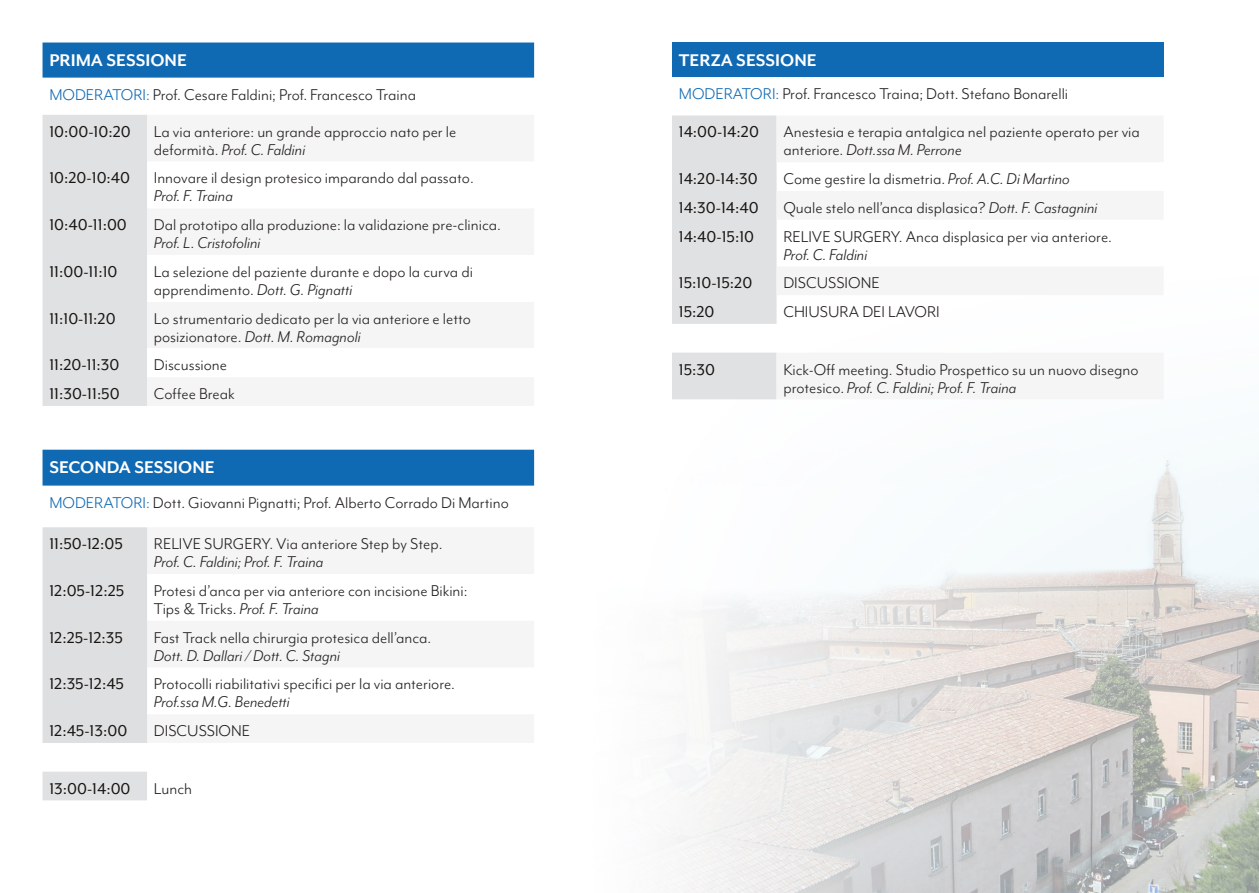
<style>
.page{position:relative;width:1259px;height:893px;background:#fff}
.page>*{position:absolute;margin:0;border:0;box-sizing:border-box;transform-origin:0 0}
.t1{font:700 19.5px "Mr Eaves Mod OT";color:#fff}
.t2{font:18px/18px "Mr Eaves Mod OT";color:#231f20}
.t3{font:italic 18px "Mr Eaves Mod OT";color:#231f20}
.t4{font:18px "Mr Eaves Mod OT";color:#171411}
.s1{color:#1069b3}
.s2{font-style:normal}
.s3{font-style:italic}
</style>
<div class="page">
<img style="left:69px;top:55px;width:1190px;height:838px">
<svg style="left:43px;top:43px;width:491px;height:72px"></svg>
<svg style="left:43px;top:115px;width:104px;height:685px;fill:#e0e1e3"></svg>
<svg style="left:147px;top:115px;width:387px;height:628px;fill:#f5f5f6"></svg>
<svg style="left:147px;top:162px;width:387px;height:140px"></svg>
<div style="left:147px;top:348px;width:387px;height:29px;background:#fff"></div>
<div style="left:43px;top:527px;width:104px;height:216px;background:#dedfe1"></div>
<div style="left:672px;top:43px;width:491px;height:34px;background:#1069b3"></div>
<svg style="left:672px;top:116px;width:104px;height:283px;background:#e3e4e5"></svg>
<svg style="left:776px;top:116px;width:387px;height:283px;fill:#f5f5f6"></svg>
<p class="t1" style="left:49px;top:49px;width:139px">PRIMA SESSIONE</p>
<p class="t2" style="left:49px;top:85px;width:368px"><span class="s1">MODERATORI:</span> Prof. Cesare Faldini; Prof. Francesco Traina</p>
<p class="t4" style="left:49px;top:122px;width:83px">10:00-10:20</p>
<p class="t2" style="left:154px;top:123px;width:304px">La via anteriore: un grande approccio nato per le</p>
<p class="t3" style="left:154px;top:140px;width:153px"><span class="s2">deformità.</span> Prof. C. Faldini</p>
<p class="t4" style="left:49px;top:168px;width:82px">10:20-10:40</p>
<p class="t2" style="left:154px;top:169px;width:321px">Innovare il design protesico imparando dal passato.</p>
<p class="t3" style="left:154px;top:186px;width:81px">Prof. F. Traina</p>
<p class="t4" style="left:49px;top:215px;width:79px">10:40-11:00</p>
<p class="t2" style="left:154px;top:216px;width:348px">Dal prototipo alla produzione: la validazione pre-clinica.<br><span class="s3">Prof. L. Cristofolini</span></p>
<p class="t4" style="left:49px;top:262px;width:70px">11:00-11:10</p>
<p class="t2" style="left:154px;top:263px;width:320px">La selezione del paziente durante e dopo la curva di</p>
<p class="t3" style="left:154px;top:280px;width:200px"><span class="s2">apprendimento.</span> Dott. G. Pignatti</p>
<p class="t4" style="left:49px;top:309px;width:68px">11:10-11:20</p>
<p class="t2" style="left:154px;top:310px;width:318px">Lo strumentario dedicato per la via anteriore e letto</p>
<p class="t3" style="left:154px;top:327px;width:208px"><span class="s2">posizionatore.</span> Dott. M. Romagnoli</p>
<p class="t4" style="left:49px;top:355px;width:72px">11:20-11:30</p>
<p class="t2" style="left:154px;top:356px;width:75px">Discussione</p>
<p class="t4" style="left:49px;top:384px;width:72px">11:30-11:50</p>
<p class="t2" style="left:154px;top:385px;width:82px">Coffee Break</p>
<p class="t1" style="left:49px;top:456px;width:167px">SECONDA SESSIONE</p>
<p class="t2" style="left:49px;top:493px;width:461px"><span class="s1">MODERATORI:</span> Dott. Giovanni Pignatti; Prof. Alberto Corrado Di Martino</p>
<p class="t4" style="left:49px;top:534px;width:75px">11:50-12:05</p>
<p class="t2" style="left:154px;top:535px;width:290px">RELIVE SURGERY. Via anteriore Step by Step.</p>
<p class="t3" style="left:154px;top:552px;width:171px">Prof. C. Faldini; Prof. F. Traina</p>
<p class="t4" style="left:49px;top:581px;width:76px">12:05-12:25</p>
<p class="t2" style="left:154px;top:582px;width:315px">Protesi d’anca per via anteriore con incisione Bikini:</p>
<p class="t3" style="left:154px;top:599px;width:166px"><span class="s2">Tips &amp; Tricks.</span> Prof. F. Traina</p>
<p class="t4" style="left:49px;top:628px;width:75px">12:25-12:35</p>
<p class="t2" style="left:154px;top:628px;width:279px">Fast Track nella chirurgia protesica dell’anca.</p>
<p class="t3" style="left:154px;top:646px;width:188px">Dott. D. Dallari / Dott. C. Stagni</p>
<p class="t4" style="left:49px;top:674px;width:76px">12:35-12:45</p>
<p class="t2" style="left:154px;top:675px;width:303px">Protocolli riabilitativi specifici per la via anteriore.</p>
<p class="t3" style="left:154px;top:692px;width:137px">Prof.ssa M.G. Benedetti</p>
<p class="t4" style="left:49px;top:721px;width:79px">12:45-13:00</p>
<p class="t2" style="left:154px;top:722px;width:98px">DISCUSSIONE</p>
<p class="t4" style="left:49px;top:778px;width:83px">13:00-14:00</p>
<p class="t2" style="left:154px;top:779px;width:40px">Lunch</p>
<p class="t1" style="left:679px;top:49px;width:139px">TERZA SESSIONE</p>
<p class="t2" style="left:679px;top:85px;width:391px"><span class="s1">MODERATORI:</span> Prof. Francesco Traina; Dott. Stefano Bonarelli</p>
<p class="t4" style="left:679px;top:122px;width:82px">14:00-14:20</p>
<p class="t2" style="left:783px;top:123px;width:358px">Anestesia e terapia antalgica nel paziente operato per via anteriore. <span class="s3">Dott.ssa M. Perrone</span></p>
<p class="t4" style="left:679px;top:169px;width:80px">14:20-14:30</p>
<p class="t2" style="left:783px;top:170px;width:288px">Come gestire la dismetria. <span class="s3">Prof. A.C. Di Martino</span></p>
<p class="t4" style="left:679px;top:198px;width:81px">14:30-14:40</p>
<p class="t2" style="left:783px;top:199px;width:316px">Quale stelo nell’anca displasica? <span class="s3">Dott. F. Castagnini</span></p>
<p class="t4" style="left:679px;top:226px;width:77px">14:40-15:10</p>
<p class="t2" style="left:783px;top:227px;width:330px">RELIVE SURGERY. Anca displasica per via anteriore.</p>
<p class="t3" style="left:783px;top:244px;width:85px">Prof. C. Faldini</p>
<p class="t4" style="left:679px;top:273px;width:75px">15:10-15:20</p>
<p class="t2" style="left:783px;top:274px;width:98px">DISCUSSIONE</p>
<p class="t4" style="left:679px;top:302px;width:37px">15:20</p>
<p class="t2" style="left:783px;top:303px;width:158px">CHIUSURA DEI LAVORI</p>
<p class="t4" style="left:679px;top:359px;width:38px">15:30</p>
<p class="t2" style="left:783px;top:360px;width:357px">Kick-Off meeting. Studio Prospettico su un nuovo disegno protesico. <span class="s3">Prof. C. Faldini; Prof. F. Traina</span></p>
</div>
